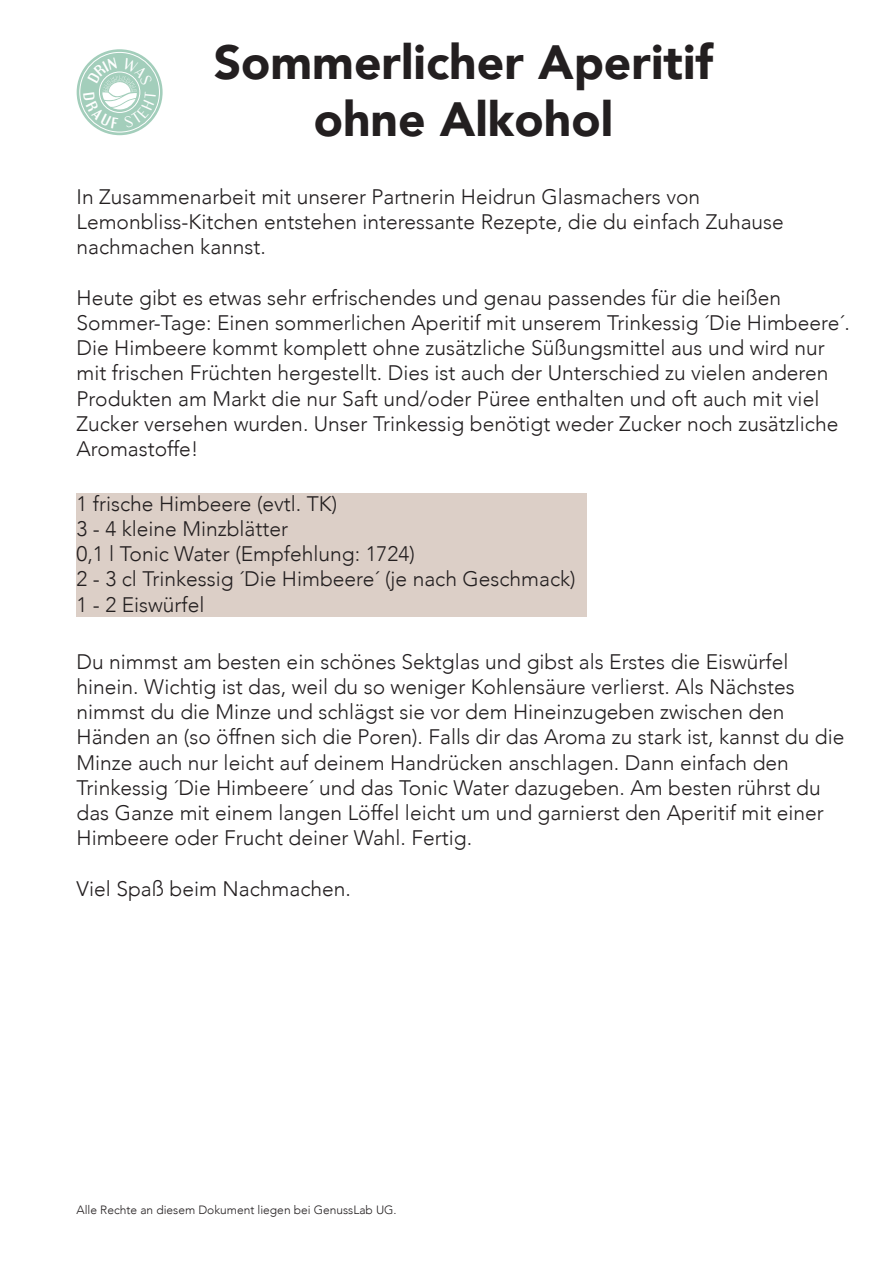
<style>
.page{position:relative;width:893px;height:1263px;background:#fff}
.page>*{position:absolute;margin:0;border:0;box-sizing:border-box;transform-origin:0 0}
.t1{font:900 48px/57.6px "Avenir";color:#231f20;text-align:center}
.t2{font:300 21px/25.2px "Avenir";color:#231f20}
.t3{font:300 12px "Avenir";color:#231f20}
</style>
<div class="page">
<div style="left:77px;top:493px;width:509px;height:123px;background:#dccfc7"></div>
<svg style="left:77px;top:49px;width:86px;height:86px"></svg>
<div style="left:79px;top:52px;width:81px;height:81px;border:1px solid #fff;border-radius:50%"></div>
<svg style="left:83px;top:57px;width:73px;height:72px"></svg>
<h1 class="t1" style="left:214px;top:32px;width:501px">Sommerlicher Aperitif ohne Alkohol</h1>
<p class="t2" style="left:77px;top:184px;width:709px">In Zusammenarbeit mit unserer Partnerin Heidrun Glasmachers von<br>Lemonbliss-Kitchen entstehen interessante Rezepte, die du einfach Zuhause nachmachen kannst.</p>
<p class="t2" style="left:77px;top:285px;width:775px">Heute gibt es etwas sehr erfrischendes und genau passendes für die heißen Sommer-Tage: Einen sommerlichen Aperitif mit unserem Trinkessig ´Die Himbeere´.<br>Die Himbeere kommt komplett ohne zusätzliche Süßungsmittel aus und wird nur mit frischen Früchten hergestellt. Dies ist auch der Unterschied zu vielen anderen Produkten am Markt die nur Saft und/oder Püree enthalten und oft auch mit viel Zucker versehen wurden. Unser Trinkessig benötigt weder Zucker noch zusätzliche Aromastoffe!</p>
<p class="t2" style="left:77px;top:491px;width:501px">1 frische Himbeere (evtl. TK)<br>3 - 4 kleine Minzblätter<br>0,1 l Tonic Water (Empfehlung: 1724)<br>2 - 3 cl Trinkessig ´Die Himbeere´ (je nach Geschmack)<br>1 - 2 Eiswürfel</p>
<p class="t2" style="left:77px;top:649px;width:769px">Du nimmst am besten ein schönes Sektglas und gibst als Erstes die Eiswürfel hinein. Wichtig ist das, weil du so weniger Kohlensäure verlierst. Als Nächstes nimmst du die Minze und schlägst sie vor dem Hineinzugeben zwischen den Händen an (so öffnen sich die Poren). Falls dir das Aroma zu stark ist, kannst du die Minze auch nur leicht auf deinem Handrücken anschlagen. Dann einfach den Trinkessig ´Die Himbeere´ und das Tonic Water dazugeben. Am besten rührst du das Ganze mit einem langen Löffel leicht um und garnierst den Aperitif mit einer Himbeere oder Frucht deiner Wahl. Fertig.</p>
<p class="t2" style="left:77px;top:876px;width:276px">Viel Spaß beim Nachmachen.</p>
<p class="t3" style="left:77px;top:1203px;width:322px">Alle Rechte an diesem Dokument liegen bei GenussLab UG.</p>
</div>
